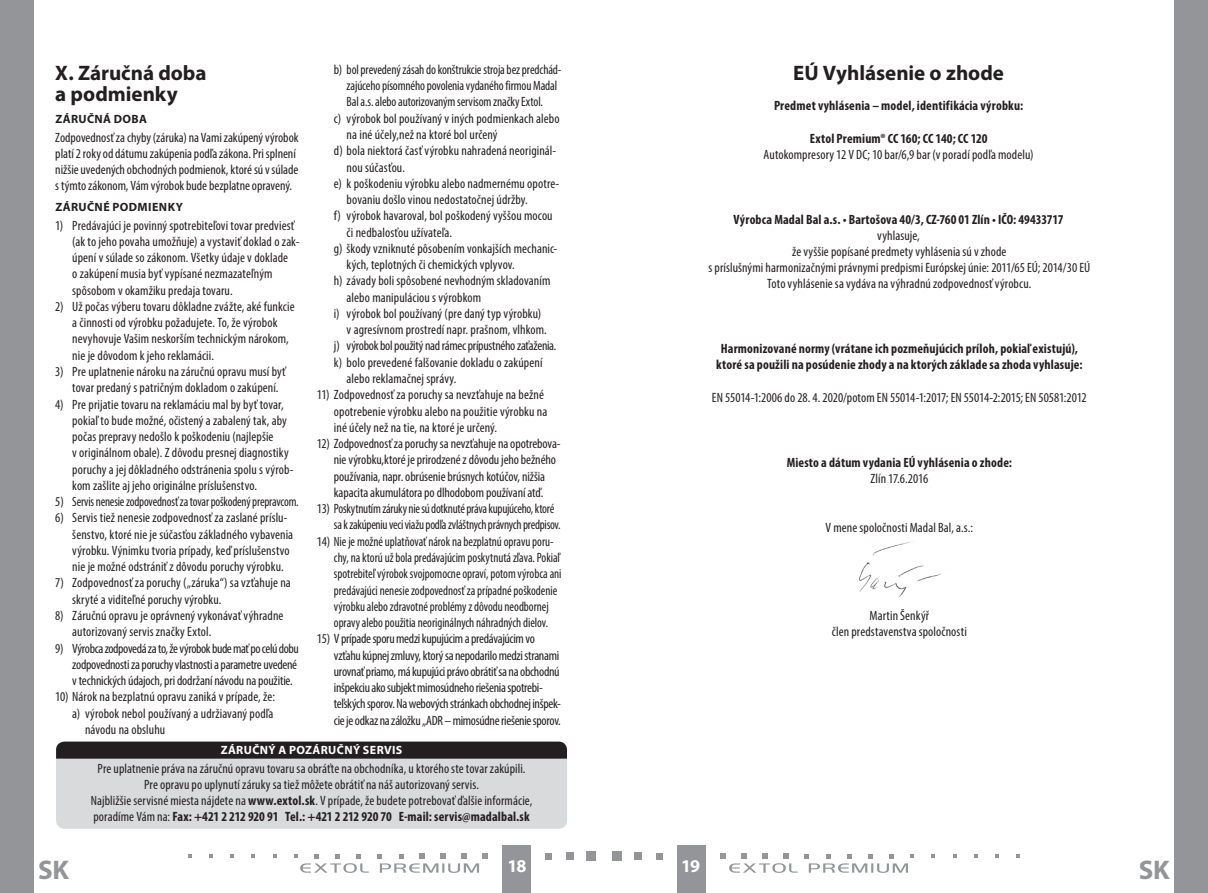
<style>
.page{position:relative;width:1208px;height:893px;background:#fff}
.page>*{position:absolute;margin:0;border:0;box-sizing:border-box;transform-origin:0 0}
.t1{font:700 27px "Myriad Pro";color:#939598}
.oddíl{font:700 21px/21px "Myriad Pro";color:#231f20}
.t2{font:700 18px "Myriad Pro";color:#fff}
.body_číslované{font:condensed 13.5px/16.2px "Myriad Pro";letter-spacing:.005em;color:#231f20}
.Normální{font:condensed 13.5px/16.2px "Myriad Pro";letter-spacing:.005em;color:#231f20;text-align:center}
.Normální-2{font:700 condensed 13.5px/16.2px "Myriad Pro";letter-spacing:.01em;color:#231f20;text-align:center}
.body_číslované-2{font:condensed 13.5px/16.2px "Myriad Pro";letter-spacing:-.02em;color:#231f20}
.body_číslované-3{font:condensed 13.5px/16.2px "Myriad Pro";letter-spacing:-.025em;color:#231f20}
.body_číslované-4{font:condensed 13.5px "Myriad Pro";letter-spacing:-.015em;color:#231f20}
.subtitulek{font:700 12px "Myriad Pro";letter-spacing:.03em;color:#231f20}
.t3{font:700 12px "Myriad Pro";letter-spacing:.03em;color:#fff}
.s1{font-weight:700}
.s2{font-weight:400}
</style>
<div class="page">
<div style="left:0;top:0;width:34px;height:893px;background:#939598"></div>
<div style="left:1174px;top:0;width:34px;height:893px;background:#939598"></div>
<div style="left:676px;top:844px;width:29px;height:49px;background:#939598"></div>
<div style="left:502px;top:844px;width:29px;height:49px;background:#939598"></div>
<div style="left:612px;top:851px;width:10px;height:10px;background:#939598"></div>
<div style="left:634px;top:852px;width:8px;height:8px;background:#939598"></div>
<svg style="left:656px;top:853px;width:6px;height:6px"></svg>
<svg style="left:931px;top:854px;width:4px;height:4px"></svg>
<svg style="left:953px;top:854px;width:3px;height:4px"></svg>
<svg style="left:974px;top:854px;width:3px;height:4px"></svg>
<svg style="left:995px;top:854px;width:3px;height:4px"></svg>
<svg style="left:1016px;top:854px;width:3px;height:4px"></svg>
<svg style="left:720px;top:853px;width:194px;height:20px"></svg>
<div style="left:586px;top:851px;width:9px;height:10px;background:#939598"></div>
<div style="left:566px;top:852px;width:8px;height:8px;background:#939598"></div>
<div style="left:545px;top:853px;width:7px;height:6px;background:#939598"></div>
<svg style="left:273px;top:854px;width:3px;height:4px"></svg>
<svg style="left:251px;top:854px;width:4px;height:4px"></svg>
<svg style="left:230px;top:854px;width:4px;height:4px"></svg>
<svg style="left:209px;top:854px;width:4px;height:4px"></svg>
<svg style="left:188px;top:854px;width:4px;height:4px"></svg>
<svg style="left:294px;top:853px;width:194px;height:20px"></svg>
<img style="left:859px;top:541px;width:82px;height:57px">
<div style="left:56px;top:759px;width:511px;height:70px;background:#d9dadc"></div>
<div style="left:56px;top:742px;width:511px;height:17px;background:#231f20"></div>
<p class="body_číslované" style="left:347px;top:61px;width:216px;text-indent:-13px">b) bol prevedený zásah do konštrukcie stroja bez predchád&shy;zajúceho písomného povolenia vydaného firmou Madal<br>Bal a.s. alebo autorizovaným servisom značky Extol.</p>
<p class="body_číslované" style="left:347px;top:110px;width:214px;text-indent:-13px">c) výrobok bol používaný v iných podmienkach alebo na iné účely,než na ktoré bol určený</p>
<p class="body_číslované" style="left:347px;top:143px;width:211px;text-indent:-13px">d) bola niektorá časť výrobku nahradená neoriginál&shy;nou súčasťou.</p>
<p class="body_číslované" style="left:347px;top:175px;width:214px;text-indent:-13px">e) k poškodeniu výrobku alebo nadmernému opotre&shy;bovaniu došlo vinou nedostatočnej údržby.</p>
<p class="body_číslované" style="left:347px;top:208px;width:207px;text-indent:-13px">f) výrobok havaroval, bol poškodený vyššou mocou či nedbalosťou užívateľa.</p>
<p class="body_číslované" style="left:347px;top:240px;width:212px;text-indent:-13px">g) škody vzniknuté pôsobením vonkajších mechanic&shy;kých, teplotných či chemických vplyvov.</p>
<p class="body_číslované" style="left:347px;top:273px;width:205px;text-indent:-13px">h) závady boli spôsobené nevhodným skladovaním alebo manipuláciou s výrobkom</p>
<p class="body_číslované" style="left:347px;top:305px;width:202px;text-indent:-13px">i) výrobok bol používaný (pre daný typ výrobku) v agresívnom prostredí napr. prašnom, vlhkom.</p>
<p class="body_číslované-2" style="left:334px;top:338px;width:224px">j) výrobok bol použitý nad rámec prípustného zaťaženia.</p>
<p class="body_číslované" style="left:347px;top:354px;width:197px;text-indent:-13px">k) bolo prevedené falšovanie dokladu o zakúpení alebo reklamačnej správy.</p>
<p class="body_číslované" style="left:334px;top:387px;width:215px;text-indent:-17px">11) Zodpovednosť za poruchy sa nevzťahuje na bežné opotrebenie výrobku alebo na použitie výrobku na iné účely než na tie, na ktoré je určený.</p>
<p class="body_číslované" style="left:334px;top:435px;width:228px;text-indent:-17px">12) Zodpovednosť za poruchy sa nevzťahuje na opotrebova&shy;nie výrobku,ktoré je prirodzené z dôvodu jeho bežného používania, napr. obrúsenie brúsnych kotúčov, nižšia kapacita akumulátora po dlhodobom používaní atď.</p>
<p class="body_číslované-2" style="left:334px;top:500px;width:228px;text-indent:-17px">13) Poskytnutím záruky nie sú dotknuté práva kupujúceho, ktoré sa k zakúpeniu veci viažu podľa zvláštnych právnych predpisov.</p>
<p class="body_číslované" style="left:334px;top:533px;width:229px;text-indent:-17px">14) Nie je možné uplatňovať nárok na bezplatnú opravu poru&shy;chy, na ktorú už bola predávajúcim poskytnutá zľava. Pokiaľ spotrebiteľ výrobok svojpomocne opraví, potom výrobca ani predávajúci nenesie zodpovednosť za prípadné poškodenie výrobku alebo zdravotné problémy z dôvodu neodbornej opravy alebo použitia neoriginálnych náhradných dielov.</p>
<p class="body_číslované-3" style="left:334px;top:631px;width:228px;text-indent:-17px">15) V prípade sporu medzi kupujúcim a predávajúcim vo vzťahu kúpnej zmluvy, ktorý sa nepodarilo medzi stranami urovnať priamo, má kupujúci právo obrátiť sa na obchodnú inšpekciu ako subjekt mimosúdneho riešenia spotrebi&shy;teľských sporov. Na webových stránkach obchodnej inšpek&shy;cie je odkaz na záložku „ADR – mimosúdne riešenie sporov.</p>
<p class="t3" style="left:221px;top:742px;width:183px">ZÁRUČNÝ A POZÁRUČNÝ SERVIS</p>
<p class="body_číslované" style="left:91px;top:760px;width:443px;text-align:center">Pre uplatnenie práva na záručnú opravu tovaru sa obráťte na obchodníka, u ktorého ste tovar zakúpili.<br>Pre opravu po uplynutí záruky sa tiež môžete obrátiť na náš autorizovaný servis.<br>Najbližšie servisné miesta nájdete na <span class="s1">www.extol.sk</span>. V prípade, že budete potrebovať ďalšie informácie, poradíme Vám na: <span class="s1">Fax: +421 2 212 920 91 Tel.: +421 2 212 920 70 E-mail: servis@madalbal.sk</span></p>
<p class="oddíl" style="left:55px;top:61px;width:153px">X. Záručná doba a podmienky</p>
<p class="subtitulek" style="left:55px;top:112px;width:93px">ZÁRUČNÁ DOBA</p>
<p class="Normální" style="left:55px;top:129px;width:245px;text-align:left">Zodpovednosť za chyby (záruka) na Vami zakúpený výrobok platí 2 roky od dátumu zakúpenia podľa zákona. Pri splnení nižšie uvedených obchodných podmienok, ktoré sú v súlade s týmto zákonom, Vám výrobok bude bezplatne opravený.</p>
<p class="subtitulek" style="left:55px;top:199px;width:129px">ZÁRUČNÉ PODMIENKY</p>
<p class="body_číslované" style="left:72px;top:217px;width:229px;text-indent:-17px">1) Predávajúci je povinný spotrebiteľovi tovar predviesť (ak to jeho povaha umožňuje) a vystaviť doklad o zak&shy;úpení v súlade so zákonom. Všetky údaje v doklade<br>o zakúpení musia byť vypísané nezmazateľným spôsobom v okamžiku predaja tovaru.</p>
<p class="body_číslované" style="left:72px;top:298px;width:224px;text-indent:-17px">2) Už počas výberu tovaru dôkladne zvážte, aké funkcie a činnosti od výrobku požadujete. To, že výrobok nevyhovuje Vašim neskorším technickým nárokom, nie je dôvodom k jeho reklamácii.</p>
<p class="body_číslované" style="left:72px;top:363px;width:215px;text-indent:-17px">3) Pre uplatnenie nároku na záručnú opravu musí byť tovar predaný s patričným dokladom o zakúpení.</p>
<p class="body_číslované" style="left:72px;top:396px;width:223px;text-indent:-17px">4) Pre prijatie tovaru na reklamáciu mal by byť tovar, pokiaľ to bude možné, očistený a zabalený tak, aby počas prepravy nedošlo k poškodeniu (najlepšie<br>v originálnom obale). Z dôvodu presnej diagnostiky poruchy a jej dôkladného odstránenia spolu s výrob&shy;kom zašlite aj jeho originálne príslušenstvo.</p>
<p class="body_číslované-4" style="left:55px;top:493px;width:245px">5) Servis nenesie zodpovednosť za tovar poškodený prepravcom.</p>
<p class="body_číslované" style="left:72px;top:510px;width:222px;text-indent:-17px">6) Servis tiež nenesie zodpovednosť za zaslané príslu&shy;šenstvo, ktoré nie je súčasťou základného vybavenia výrobku. Výnimku tvoria prípady, keď príslušenstvo nie je možné odstrániť z dôvodu poruchy výrobku.</p>
<p class="body_číslované" style="left:72px;top:575px;width:220px;text-indent:-17px">7) Zodpovednosť za poruchy („záruka“) sa vzťahuje na skryté a viditeľné poruchy výrobku.</p>
<p class="body_číslované" style="left:72px;top:607px;width:213px;text-indent:-17px">8) Záručnú opravu je oprávnený vykonávať výhradne autorizovaný servis značky Extol.</p>
<p class="body_číslované-2" style="left:72px;top:640px;width:228px;text-indent:-17px">9) Výrobca zodpovedá za to, že výrobok bude mať po celú dobu zodpovednosti za poruchy vlastnosti a parametre uvedené v technických údajoch, pri dodržaní návodu na použitie.</p>
<p class="body_číslované" style="left:55px;top:689px;width:221px">10) Nárok na bezplatnú opravu zaniká v prípade, že:</p>
<p class="body_číslované" style="left:85px;top:705px;width:190px;text-indent:-13px">a) výrobok nebol používaný a udržiavaný podľa návodu na obsluhu</p>
<p class="oddíl" style="left:793px;top:61px;width:212px">EÚ Vyhlásenie o zhode</p>
<p class="Normální-2" style="left:774px;top:97px;width:251px">Predmet vyhlásenia – model, identifikácia výrobku:</p>
<p class="Normální-2" style="left:809px;top:130px;width:179px">Extol Premium® CC 160; CC 140; CC 120</p>
<p class="Normální" style="left:763px;top:146px;width:271px">Autokompresory 12 V DC; 10 bar/6,9 bar (v poradí podľa modelu)</p>
<p class="Normální-2" style="left:733px;top:211px;width:331px">Výrobca Madal Bal a.s. • Bartošova 40/3, CZ-760 01 Zlín • IČO: 49433717</p>
<p class="Normální" style="left:708px;top:227px;width:383px">vyhlasuje,<br>že vyššie popísané predmety vyhlásenia sú v zhode<br>s príslušnými harmonizačnými právnymi predpismi Európskej únie: 2011/65 EÚ; 2014/30 EÚ</p>
<p class="Normální" style="left:767px;top:276px;width:266px">Toto vyhlásenie sa vydáva na výhradnú zodpovednosť výrobcu.</p>
<p class="Normální-2" style="left:716px;top:340px;width:368px">Harmonizované normy (vrátane ich pozmeňujúcich príloh, pokiaľ existujú), ktoré sa použili na posúdenie zhody a na ktorých základe sa zhoda vyhlasuje:</p>
<p class="Normální" style="left:712px;top:389px;width:376px">EN 55014-1:2006 do 28. 4. 2020/potom EN 55014-1:2017; EN 55014-2:2015; EN 50581:2012</p>
<p class="Normální-2" style="left:786px;top:454px;width:227px">Miesto a dátum vydania EÚ vyhlásenia o zhode:<br><span class="s2">Zlín 17.6.2016</span></p>
<p class="Normální" style="left:825px;top:519px;width:149px">V mene spoločnosti Madal Bal, a.s.:</p>
<p class="Normální" style="left:869px;top:607px;width:61px">Martin Šenkýř</p>
<p class="Normální" style="left:832px;top:623px;width:136px">člen predstavenstva spoločnosti</p>
<h1 class="t1" style="left:38px;top:852px;width:32px">SK</h1>
<h3 class="t2" style="left:507px;top:855px;width:21px">18</h3>
<h3 class="t2" style="left:681px;top:855px;width:21px">19</h3>
<h1 class="t1" style="left:1138px;top:852px;width:32px">SK</h1>
</div>
